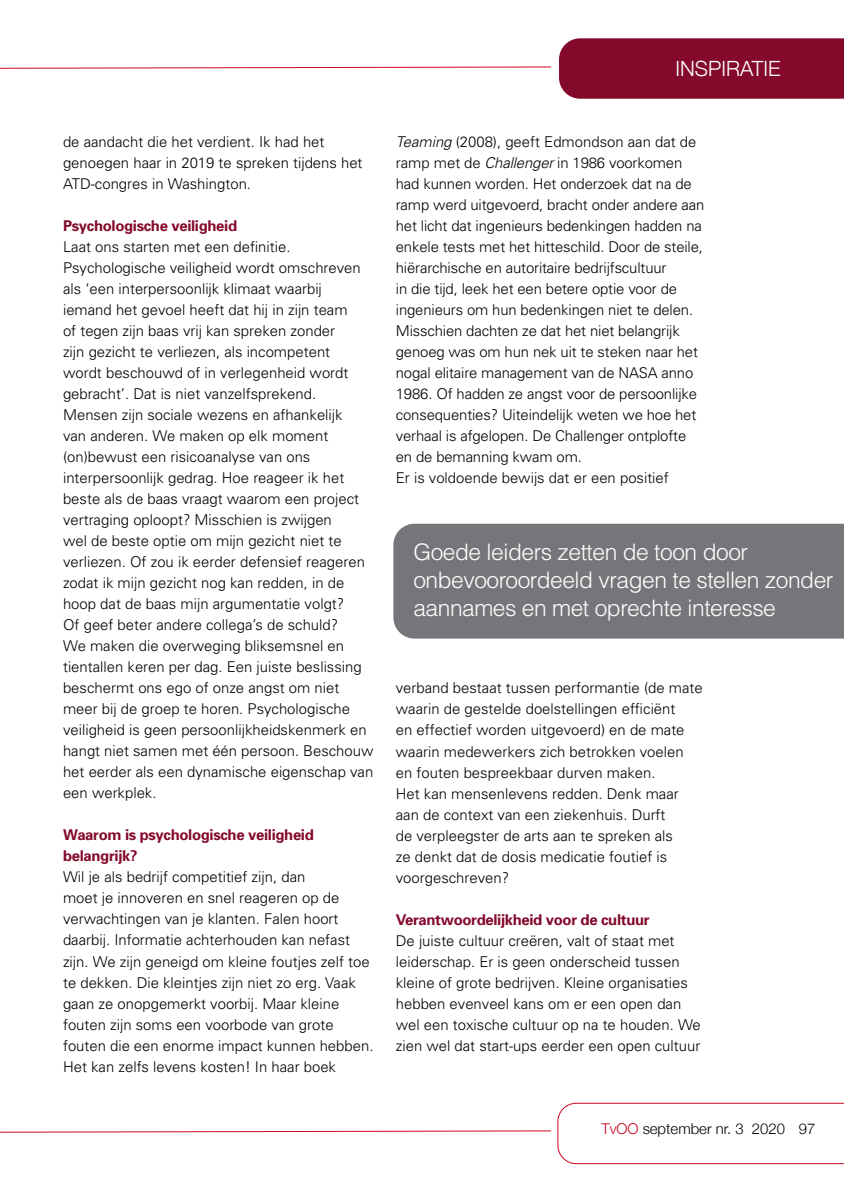
<style>
.page{position:relative;width:844px;height:1191px;background:#fff}
.page>*{position:absolute;margin:0;border:0;box-sizing:border-box;transform-origin:0 0}
.t1{font:300 22.75px/28px "Helvetica";letter-spacing:-.02em;color:#fff}
.t2{font:300 21px "Helvetica Neue";color:#fff}
.t3{font:300 14.88px/21px "Univers";color:#000}
.t4{font:700 14.88px/21px "Univers";letter-spacing:-.02em;color:#84092b}
.t5{font:300 14.88px "Helvetica Neue";color:#000}
.s1{font-style:italic}
.s2{color:#cd071e}
</style>
<div class="page">
<div style="left:559px;top:38px;width:284px;height:61px;background:#84092b"></div>
<svg style="left:0;top:66px;width:551px;height:3px"></svg>
<svg style="left:0;top:1102px;width:843px;height:62px"></svg>
<div style="left:393px;top:524px;width:450px;height:114px;background:#757679"></div>
<h2 class="t2" style="left:675px;top:51px;width:107px">INSPIRATIE</h2>
<p class="t3" style="left:63px;top:131px;width:301px">de aandacht die het verdient. Ik had het genoegen haar in 2019 te spreken tijdens het<br>ATD-congres in Washington.</p>
<p class="t4" style="left:63px;top:215px;width:175px">Psychologische veiligheid</p>
<p class="t3" style="left:63px;top:236px;width:312px">Laat ons starten met een definitie.<br>Psychologische veiligheid wordt omschreven als ‘een interpersoonlijk klimaat waarbij iemand het gevoel heeft dat hij in zijn team<br>of tegen zijn baas vrij kan spreken zonder<br>zijn gezicht te verliezen, als incompetent<br>wordt beschouwd of in verlegenheid wordt gebracht’. Dat is niet vanzelfsprekend.<br>Mensen zijn sociale wezens en afhankelijk<br>van anderen. We maken op elk moment (on)bewust een risicoanalyse van ons interpersoonlijk gedrag. Hoe reageer ik het beste als de baas vraagt waarom een project vertraging oploopt? Misschien is zwijgen<br>wel de beste optie om mijn gezicht niet te verliezen. Of zou ik eerder defensief reageren zodat ik mijn gezicht nog kan redden, in de hoop dat de baas mijn argumentatie volgt?<br>Of geef beter andere collega’s de schuld?<br>We maken die overweging bliksemsnel en tientallen keren per dag. Een juiste beslissing beschermt ons ego of onze angst om niet meer bij de groep te horen. Psychologische veiligheid is geen persoonlijkheidskenmerk en hangt niet samen met één persoon. Beschouw het eerder als een dynamische eigenschap van een werkplek.</p>
<p class="t4" style="left:63px;top:824px;width:252px">Waarom is psychologische veiligheid belangrijk?</p>
<p class="t3" style="left:63px;top:866px;width:312px">Wil je als bedrijf competitief zijn, dan<br>moet je innoveren en snel reageren op de verwachtingen van je klanten. Falen hoort daarbij. Informatie achterhouden kan nefast zijn. We zijn geneigd om kleine foutjes zelf toe te dekken. Die kleintjes zijn niet zo erg. Vaak gaan ze onopgemerkt voorbij. Maar kleine fouten zijn soms een voorbode van grote fouten die een enorme impact kunnen hebben.<br>Het kan zelfs levens kosten! In haar boek</p>
<p class="t3" style="left:396px;top:131px;width:310px"><span class="s1">Teaming</span> (2008), geeft Edmondson aan dat de ramp met de <span class="s1">Challenger</span> in 1986 voorkomen had kunnen worden. Het onderzoek dat na de ramp werd uitgevoerd, bracht onder andere aan het licht dat ingenieurs bedenkingen hadden na enkele tests met het hitteschild. Door de steile, hiërarchische en autoritaire bedrijfscultuur<br>in die tijd, leek het een betere optie voor de ingenieurs om hun bedenkingen niet te delen.<br>Misschien dachten ze dat het niet belangrijk genoeg was om hun nek uit te steken naar het nogal elitaire management van de NASA anno 1986. Of hadden ze angst voor de persoonlijke consequenties? Uiteindelijk weten we hoe het verhaal is afgelopen. De Challenger ontplofte en de bemanning kwam om.<br>Er is voldoende bewijs dat er een positief</p>
<h1 class="t1" style="left:413px;top:537px;width:421px">Goede leiders zetten de toon door onbevooroordeeld vragen te stellen zonder aannames en met oprechte interesse</h1>
<p class="t3" style="left:396px;top:677px;width:308px">verband bestaat tussen performantie (de mate waarin de gestelde doelstellingen efficiënt<br>en effectief worden uitgevoerd) en de mate waarin medewerkers zich betrokken voelen en fouten bespreekbaar durven maken.<br>Het kan mensenlevens redden. Denk maar aan de context van een ziekenhuis. Durft<br>de verpleegster de arts aan te spreken als<br>ze denkt dat de dosis medicatie foutief is voorgeschreven?</p>
<p class="t4" style="left:396px;top:908px;width:255px">Verantwoordelijkheid voor de cultuur</p>
<p class="t3" style="left:396px;top:929px;width:306px">De juiste cultuur creëren, valt of staat met leiderschap. Er is geen onderscheid tussen kleine of grote bedrijven. Kleine organisaties hebben evenveel kans om er een open dan wel een toxische cultuur op na te houden. We zien wel dat start-ups eerder een open cultuur</p>
<p class="t5" style="left:601px;top:1117px;width:215px"><span class="s2">TvOO</span> september nr. 3 2020 97</p>
</div>
